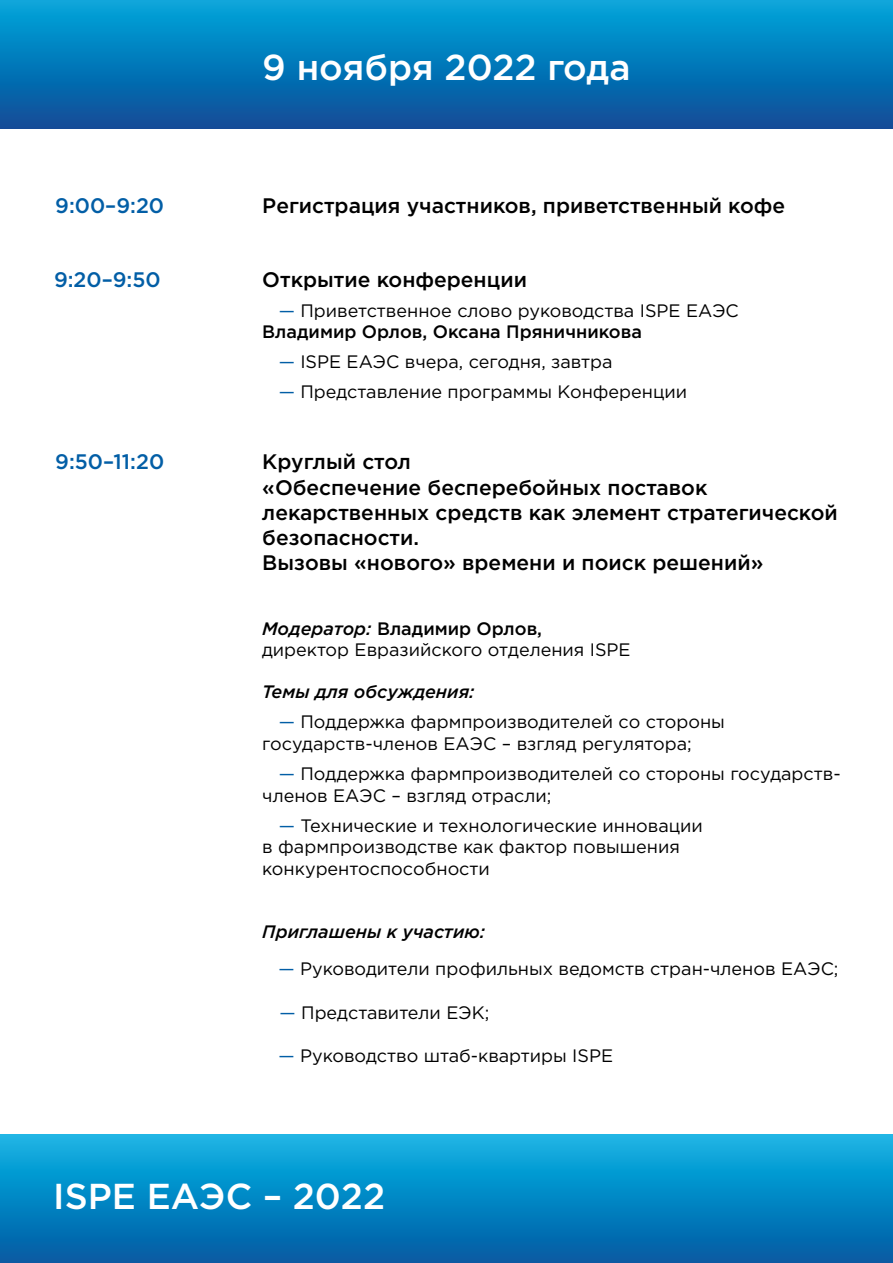
<style>
.page{position:relative;width:893px;height:1263px;background:#fff}
.page>*{position:absolute;margin:0;border:0;box-sizing:border-box;transform-origin:0 0}
.t1{font:500 36px "Gotham Pro";color:#fff}
.t2{font:500 21px/25.2px "Gotham Pro";color:#000}
.t3{font:500 21px "Gotham Pro";color:#025ea6}
.t4{font:18px/21.6px "Gotham Pro";color:#000}
.t5{font:italic 500 18px "Gotham Pro";color:#000}
.s1{color:#025ea6}
.s2{font-weight:500}
.s3{font-weight:500;font-style:italic}
</style>
<div class="page">
<div style="left:0;top:0;width:893px;height:129px;background:linear-gradient(to bottom,#00a7dc,#0c4a96)"></div>
<svg style="left:0;top:1134px;width:893px;height:129px;background:#0687c4"></svg>
<h1 class="t1" style="left:262px;top:47px;width:370px">9 ноября 2022 года</h1>
<p class="t3" style="left:55px;top:194px;width:110px">9:00–9:20</p>
<p class="t2" style="left:262px;top:193px;width:524px">Регистрация участников, приветственный кофе</p>
<p class="t3" style="left:54px;top:267px;width:108px">9:20–9:50</p>
<p class="t3" style="left:55px;top:450px;width:110px">9:50–11:20</p>
<p class="t2" style="left:262px;top:266px;width:266px">Открытие конференции</p>
<p class="t4" style="left:262px;top:299px;width:478px;text-indent:17px"><span class="s1">—</span> Приветственное слово руководства ISPE ЕАЭС<br><span class="s2">Владимир Орлов, Оксана Пряничникова</span></p>
<p class="t4" style="left:279px;top:351px;width:335px"><span class="s1">—</span> ISPE ЕАЭС вчера, сегодня, завтра</p>
<p class="t4" style="left:279px;top:381px;width:410px"><span class="s1">—</span> Представление программы Конференции</p>
<p class="t2" style="left:262px;top:449px;width:577px">Круглый стол<br>«Обеспечение бесперебойных поставок лекарственных средств как элемент стратегической безопасности.<br>Вызовы «нового» времени и поиск решений»</p>
<p class="t4" style="left:262px;top:617px;width:370px"><span class="s3">Модератор:</span> <span class="s2">Владимир Орлов, </span>директор Евразийского отделения ISPE</p>
<p class="t5" style="left:262px;top:682px;width:214px">Темы для обсуждения:</p>
<p class="t4" style="left:262px;top:711px;width:464px;text-indent:17px"><span class="s1">—</span> Поддержка фармпроизводителей со стороны государств-членов ЕАЭС – взгляд регулятора;</p>
<p class="t4" style="left:262px;top:763px;width:580px;text-indent:17px"><span class="s1">—</span> Поддержка фармпроизводителей со стороны государств&shy;членов ЕАЭС – взгляд отрасли;</p>
<p class="t4" style="left:262px;top:814px;width:442px;text-indent:17px"><span class="s1">—</span> Технические и технологические инновации в фармпроизводстве как фактор повышения конкурентоспособности</p>
<p class="t5" style="left:262px;top:921px;width:224px">Приглашены к участию:</p>
<p class="t4" style="left:279px;top:958px;width:561px"><span class="s1">—</span> Руководители профильных ведомств стран-членов ЕАЭС;</p>
<p class="t4" style="left:280px;top:1002px;width:211px"><span class="s1">—</span> Представители ЕЭК;</p>
<p class="t4" style="left:279px;top:1045px;width:336px"><span class="s1">—</span> Руководство штаб-квартиры ISPE</p>
<h1 class="t1" style="left:53px;top:1176px;width:333px">ISPE EAЭС – 2022</h1>
</div>
